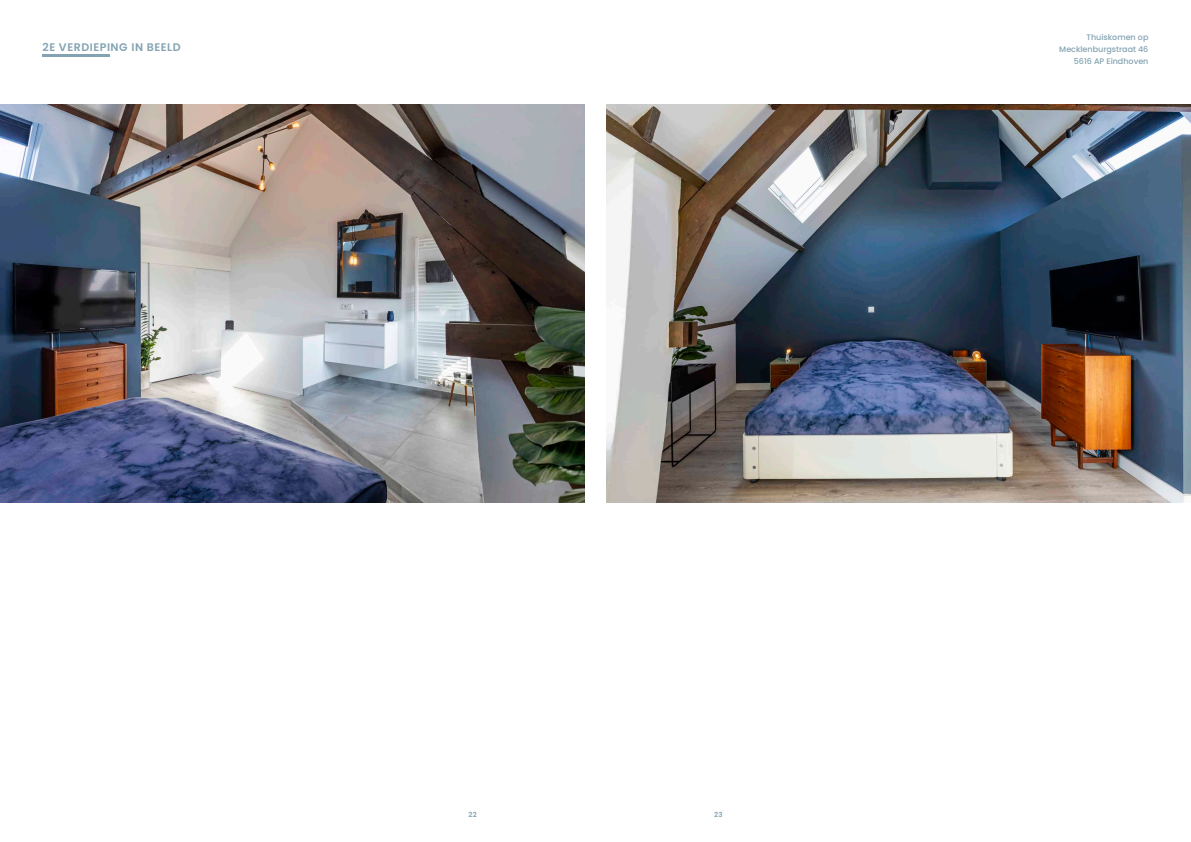
<style>
.page{position:relative;width:1191px;height:842px;background:#fff}
.page>*{position:absolute;margin:0;border:0;box-sizing:border-box;transform-origin:0 0}
.t1{font:600 11px "Poppins";letter-spacing:.05em;color:#83a3b2}
.t2{font:500 8px "Poppins";color:#83a3b2}
.t3{font:600 7px "Poppins";color:#83a3b2}
</style>
<div class="page">
<img style="left:0;top:105px;width:584px;height:398px">
<hr style="left:43px;top:55px;width:67px;height:2px;background:#83a3b2">
<img style="left:607px;top:105px;width:584px;height:398px">
<p class="t1" style="left:43px;top:40px;width:140px">2E VERDIEPING IN BEELD</p>
<p class="t3" style="left:468px;top:810px;width:10px">22</p>
<p class="t3" style="left:714px;top:810px;width:10px">23</p>
<p class="t2" style="left:1086px;top:32px;width:63px">Thuiskomen op</p>
<p class="t2" style="left:1059px;top:44px;width:91px">Mecklenburgstraat 46</p>
<p class="t2" style="left:1073px;top:56px;width:76px">5616 AP Eindhoven</p>
</div>
